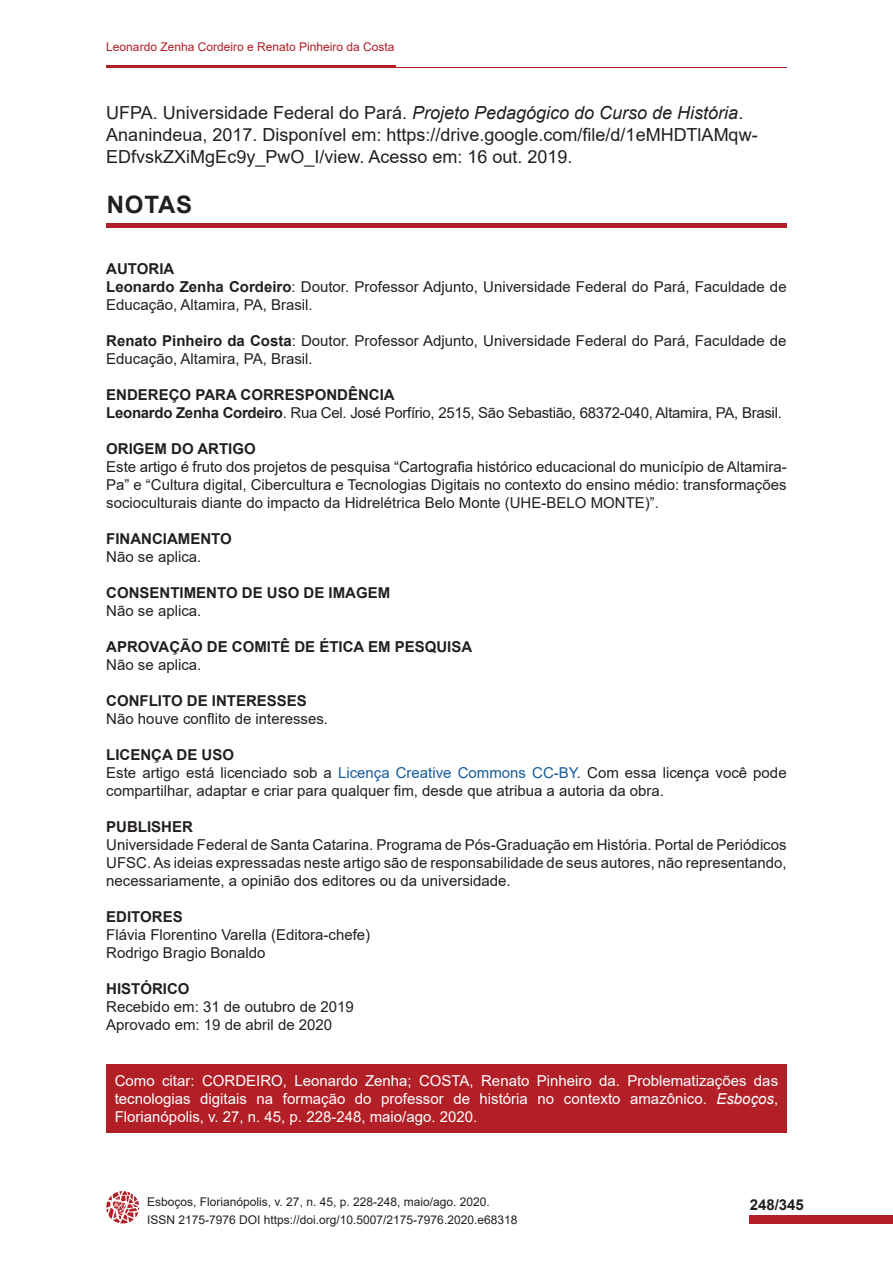
<style>
.page{position:relative;width:893px;height:1263px;background:#fff}
.page>*{position:absolute;margin:0;border:0;box-sizing:border-box;transform-origin:0 0}
.Título_Primário{font:700 24px "Arial";letter-spacing:.035em;color:#231f20}
.t1{font:18px/21.6px "Arial";color:#231f20}
.t2{font:15px/18px "Arial";color:#231f20}
.Como_citar_o_artigo{font:15px/18px "Arial";color:#fff;text-align:justify}
.t3{font:700 15px "Arial";color:#231f20}
.t4{font:15px "Arial";letter-spacing:-.02em;color:#231f20}
.t5{font:12px/18px "Arial";color:#231f20}
.t6{font:12px "Arial";color:#b21f27}
.s1{font-style:italic}
.s2{font-weight:700}
.s3{color:#175d9e}
</style>
<div class="page">
<div style="left:750px;top:1215px;width:143px;height:9px;background:#b21f27"></div>
<svg style="left:106px;top:1191px;width:33px;height:32px"></svg>
<hr style="left:106px;top:67px;width:681px;height:1px;background:#b21f27">
<hr style="left:106px;top:66px;width:289px;height:2px;background:#b21f27">
<div style="left:106px;top:1065px;width:681px;height:68px;background:#b21f27"></div>
<hr style="left:106px;top:224px;width:681px;height:4px;background:#b21f27">
<p class="t6" style="left:106px;top:39px;width:290px">Leonardo Zenha Cordeiro e Renato Pinheiro da Costa</p>
<p class="t1" style="left:106px;top:102px;width:653px">UFPA. Universidade Federal do Pará. <span class="s1">Projeto Pedagógico do Curso de História</span>.<br>Ananindeua, 2017. Disponível em: https://drive.google.com/file/d/1eMHDTlAMqw-<br>EDfvskZXiMgEc9y_PwO_I/view. Acesso em: 16 out. 2019.</p>
<p class="Título_Primário" style="left:107px;top:188px;width:87px">NOTAS</p>
<p class="t3" style="left:106px;top:258px;width:70px">AUTORIA</p>
<p class="t2" style="left:106px;top:278px;width:682px"><span class="s2">Leonardo Zenha Cordeiro</span>: Doutor. Professor Adjunto, Universidade Federal do Pará, Faculdade de<br>Educação, Altamira, PA, Brasil.</p>
<p class="t2" style="left:106px;top:332px;width:682px"><span class="s2">Renato Pinheiro da Costa</span>: Doutor. Professor Adjunto, Universidade Federal do Pará, Faculdade de<br>Educação, Altamira, PA, Brasil.</p>
<p class="t3" style="left:106px;top:384px;width:290px">ENDEREÇO PARA CORRESPONDÊNCIA</p>
<p class="t4" style="left:106px;top:403px;width:677px"><span class="s2">Leonardo Zenha Cordeiro</span>. Rua Cel. José Porfírio, 2515, São Sebastião, 68372-040, Altamira, PA, Brasil.</p>
<p class="t3" style="left:106px;top:438px;width:151px">ORIGEM DO ARTIGO</p>
<p class="t2" style="left:106px;top:458px;width:682px;text-align:justify">Este artigo é fruto dos projetos de pesquisa “Cartografia histórico educacional do município de Altamira-Pa” e “Cultura digital, Cibercultura e Tecnologias Digitais no contexto do ensino médio: transformações socioculturais diante do impacto da Hidrelétrica Belo Monte (UHE-BELO MONTE)”.</p>
<p class="t3" style="left:106px;top:528px;width:127px">FINANCIAMENTO</p>
<p class="t2" style="left:106px;top:548px;width:97px">Não se aplica.</p>
<p class="t3" style="left:106px;top:582px;width:285px">CONSENTIMENTO DE USO DE IMAGEM</p>
<p class="t2" style="left:106px;top:602px;width:97px">Não se aplica.</p>
<p class="t3" style="left:106px;top:636px;width:367px">APROVAÇÃO DE COMITÊ DE ÉTICA EM PESQUISA</p>
<p class="t2" style="left:106px;top:656px;width:97px">Não se aplica.</p>
<p class="t3" style="left:106px;top:690px;width:202px">CONFLITO DE INTERESSES</p>
<p class="t2" style="left:106px;top:710px;width:223px">Não houve conflito de interesses.</p>
<p class="t3" style="left:106px;top:744px;width:129px">LICENÇA DE USO</p>
<p class="t2" style="left:106px;top:764px;width:682px">Este artigo está licenciado sob a <span class="s3">Licença Creative Commons CC-BY</span>. Com essa licença você pode compartilhar, adaptar e criar para qualquer fim, desde que atribua a autoria da obra.</p>
<p class="t3" style="left:106px;top:816px;width:88px">PUBLISHER</p>
<p class="t2" style="left:106px;top:836px;width:682px;text-align:justify">Universidade Federal de Santa Catarina. Programa de Pós-Graduação em História. Portal de Periódicos UFSC. As ideias expressadas neste artigo são de responsabilidade de seus autores, não representando, necessariamente, a opinião dos editores ou da universidade.</p>
<p class="t3" style="left:106px;top:906px;width:78px">EDITORES</p>
<p class="t2" style="left:106px;top:926px;width:265px">Flávia Florentino Varella (Editora-chefe)</p>
<p class="t2" style="left:106px;top:944px;width:161px">Rodrigo Bragio Bonaldo</p>
<p class="t3" style="left:106px;top:978px;width:85px">HISTÓRICO</p>
<p class="t2" style="left:106px;top:998px;width:249px">Recebido em: 31 de outubro de 2019</p>
<p class="t2" style="left:106px;top:1016px;width:227px">Aprovado em: 19 de abril de 2020</p>
<p class="Como_citar_o_artigo" style="left:115px;top:1072px;width:665px">Como citar: CORDEIRO, Leonardo Zenha; COSTA, Renato Pinheiro da. Problematizações das tecnologias digitais na formação do professor de história no contexto amazônico. <span class="s1">Esboços</span>, Florianópolis, v. 27, n. 45, p. 228-248, maio/ago. 2020.</p>
<p class="t5" style="left:147px;top:1192px;width:372px">Esboços, Florianópolis, v. 27, n. 45, p. 228-248, maio/ago. 2020.<br>ISSN 2175-7976 DOI https://doi.org/10.5007/2175-7976.2020.e68318</p>
<p class="t3" style="left:750px;top:1194px;width:56px">248/345</p>
</div>
